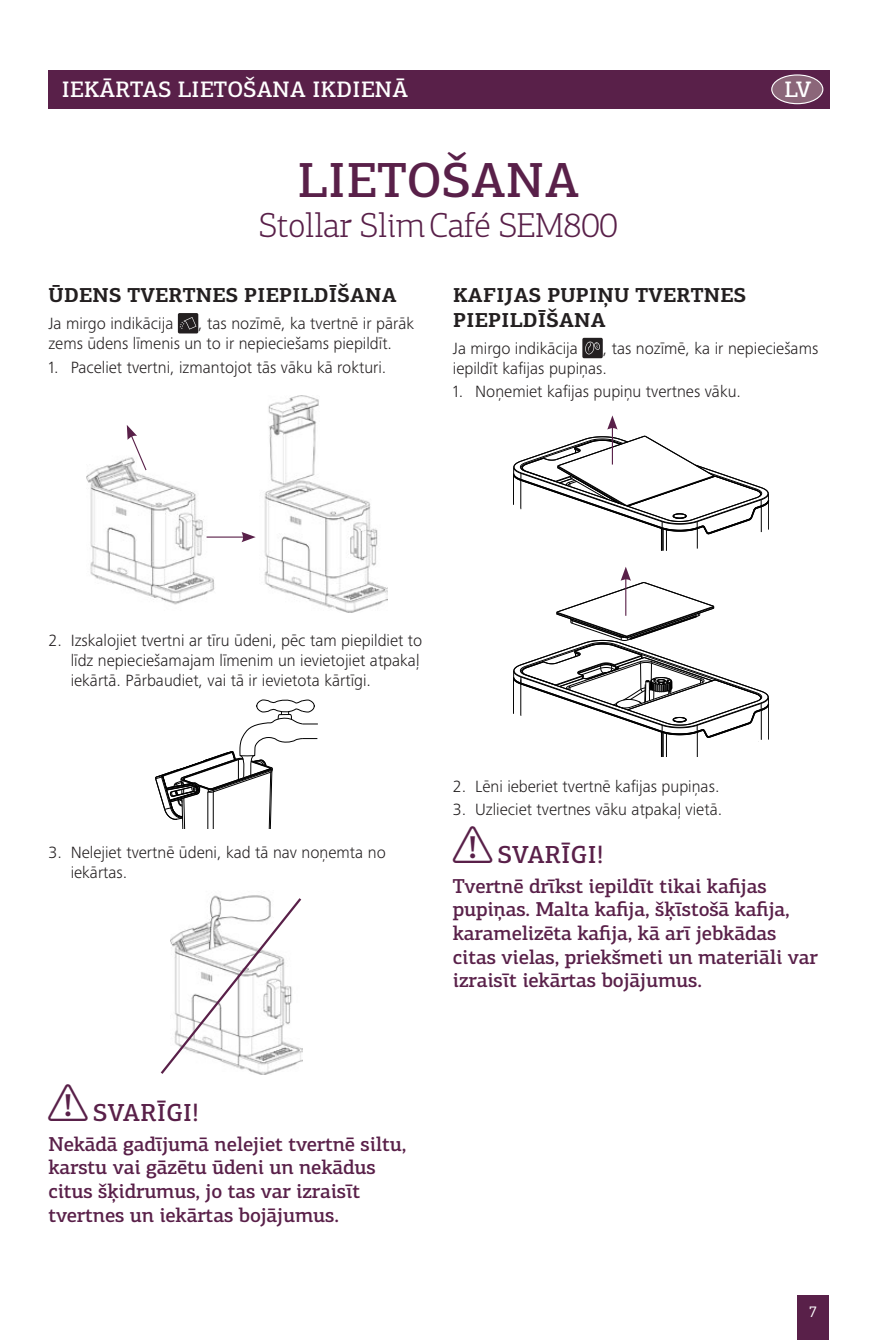
<style>
.page{position:relative;width:893px;height:1340px;background:#fff}
.page>*{position:absolute;margin:0;border:0;box-sizing:border-box;transform-origin:0 0}
.t1{font:500 49.5px "PF Centro Slab Pro";letter-spacing:.01em;color:#592049}
.t2{font:300 34.88px "PF Centro Slab Pro";letter-spacing:-.01em;color:#592049}
.t3{font:500 24.75px "PF Centro Slab Pro";letter-spacing:.01em;color:#592049}
.t4{font:500 22.5px "PF Centro Slab Pro";letter-spacing:.01em;color:#fff}
.t5{font:500 20.25px/23.6px "PF Centro Slab Pro";letter-spacing:-.01em;color:#592049}
.t6{font:700 20.25px/24.8px "PF Centro Slab Pro";letter-spacing:.01em;color:#231f20}
.t7{font:300 16.88px/20.2px "Frutiger Next LTW1 G";color:#231f20}
.t8{font:15.75px "PF Centro Slab Pro";color:#fff}
.s1{font-family:"Breville";font-weight:400}
</style>
<div class="page">
<div style="left:797px;top:1295px;width:32px;height:44px;background:#592049"></div>
<div style="left:48px;top:70px;width:781px;height:38px;background:#592049"></div>
<div style="left:772px;top:75px;width:51px;height:29px;background:#8b6679;border-radius:50%"></div>
<div style="left:771px;top:74px;width:52px;height:30px;border:1px solid #fff;border-radius:50%"></div>
<div style="left:178px;top:313px;width:20px;height:20px;background:#231f20;border-radius:2px"></div>
<svg style="left:180px;top:317px;width:16px;height:12px"></svg>
<img style="left:86px;top:395px;width:301px;height:218px">
<hr style="left:207px;top:536px;width:38px;height:1px;background:#592049">
<svg style="left:241px;top:532px;width:15px;height:10px"></svg>
<svg style="left:127px;top:425px;width:20px;height:46px"></svg>
<svg style="left:155px;top:699px;width:163px;height:130px"></svg>
<svg style="left:160px;top:895px;width:143px;height:180px"></svg>
<div style="left:582px;top:338px;width:21px;height:20px;background:#231f20;border-radius:2px"></div>
<svg style="left:585px;top:341px;width:15px;height:13px"></svg>
<svg style="left:513px;top:436px;width:256px;height:115px"></svg>
<svg style="left:513px;top:567px;width:256px;height:189px"></svg>
<hr style="left:612px;top:426px;width:1px;height:38px;background:#592049">
<svg style="left:607px;top:415px;width:11px;height:14px"></svg>
<h3 class="t4" style="left:61px;top:75px;width:348px">IEKĀRTAS LIETOŠANA IKDIENĀ</h3>
<h3 class="t4" style="left:784px;top:75px;width:29px">LV</h3>
<h1 class="t1" style="left:298px;top:149px;width:283px">LIETOŠANA</h1>
<h2 class="t2" style="left:259px;top:204px;width:360px">Stollar SlimCafé SEM800</h2>
<p class="t6" style="left:49px;top:283px;width:350px">ŪDENS TVERTNES PIEPILDĪŠANA</p>
<p class="t7" style="left:48px;top:313px;width:127px">Ja mirgo indikācija</p>
<p class="t7" style="left:48px;top:313px;width:367px;text-indent:150px">, tas nozīmē, ka tvertnē ir pārāk zems ūdens līmenis un to ir nepieciešams piepildīt.</p>
<p class="t7" style="left:48px;top:357px;width:339px">1. Paceliet tvertni, izmantojot tās vāku kā rokturi.</p>
<p class="t6" style="left:453px;top:283px;width:295px">KAFIJAS PUPIŅU TVERTNES<br>PIEPILDĪŠANA</p>
<p class="t7" style="left:453px;top:338px;width:127px">Ja mirgo indikācija</p>
<p class="t7" style="left:453px;top:338px;width:367px;text-indent:150px">, tas nozīmē, ka ir nepieciešams iepildīt kafijas pupiņas.</p>
<p class="t7" style="left:453px;top:382px;width:290px">1. Noņemiet kafijas pupiņu tvertnes vāku.</p>
<p class="t7" style="left:71px;top:630px;width:353px;text-indent:-22px">2. Izskalojiet tvertni ar tīru ūdeni, pēc tam piepildiet to līdz nepieciešamajam līmenim un ievietojiet atpakaļ iekārtā. Pārbaudiet, vai tā ir ievietota kārtīgi.</p>
<p class="t7" style="left:71px;top:842px;width:317px;text-indent:-22px">3. Nelejiet tvertnē ūdeni, kad tā nav noņemta no iekārtas.</p>
<p class="t7" style="left:453px;top:776px;width:268px">2. Lēni ieberiet tvertnē kafijas pupiņas.</p>
<p class="t7" style="left:453px;top:799px;width:271px">3. Uzlieciet tvertnes vāku atpakaļ vietā.</p>
<h3 class="t3" style="left:453px;top:838px;width:152px"><span class="s1">W</span> SVARĪGI!</h3>
<p class="t5" style="left:453px;top:873px;width:366px">Tvertnē drīkst iepildīt tikai kafijas pupiņas. Malta kafija, šķīstošā kafija, karamelizēta kafija, kā arī jebkādas citas vielas, priekšmeti un materiāli var izraisīt iekārtas bojājumus.</p>
<h3 class="t3" style="left:49px;top:1096px;width:152px"><span class="s1">W</span> SVARĪGI!</h3>
<p class="t5" style="left:48px;top:1131px;width:360px">Nekādā gadījumā nelejiet tvertnē siltu, karstu vai gāzētu ūdeni un nekādus citus šķidrumus, jo tas var izraisīt tvertnes un iekārtas bojājumus.</p>
<p class="t8" style="left:809px;top:1302px;width:9px">7</p>
</div>
